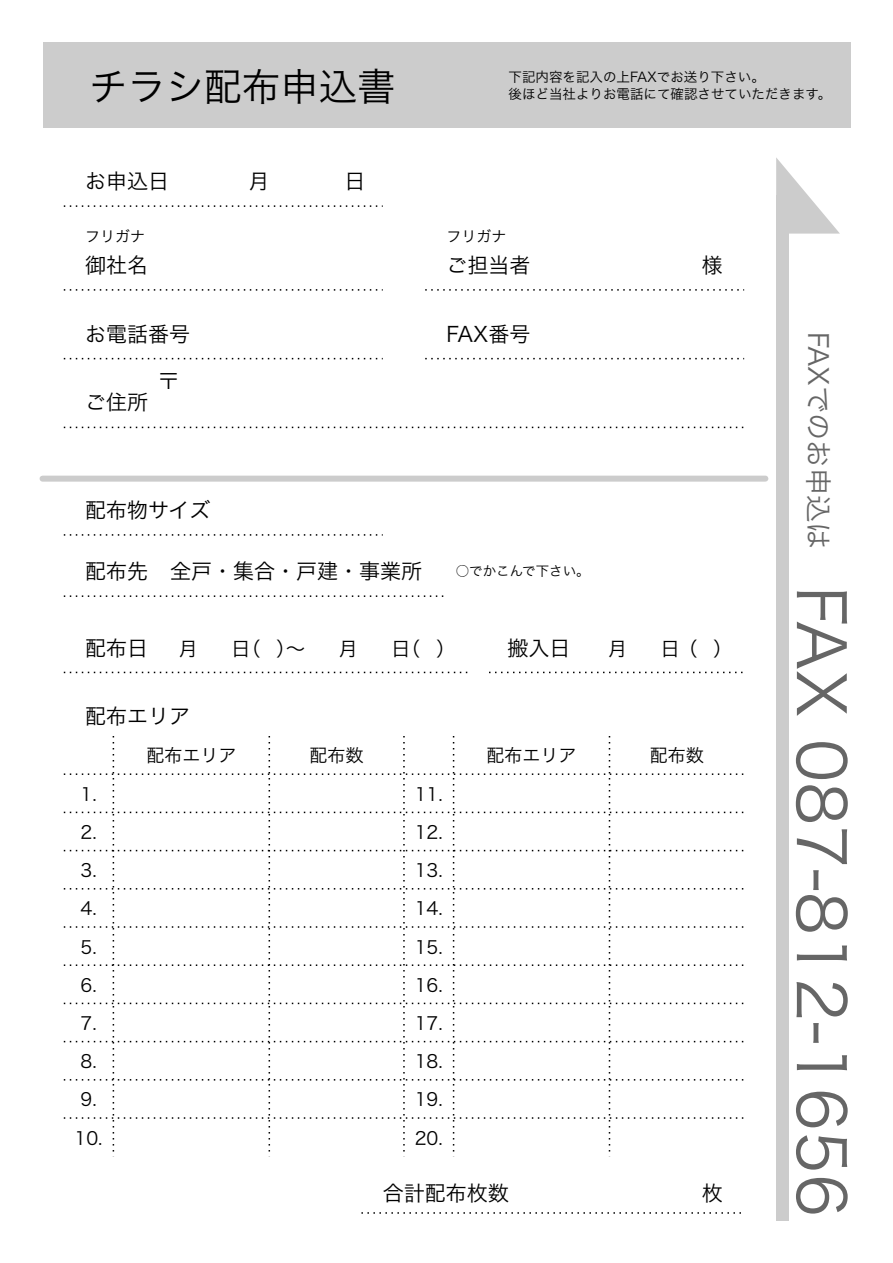
<style>
.page{position:relative;width:893px;height:1263px;background:#fff}
.page>*{position:absolute;margin:0;border:0;box-sizing:border-box;transform-origin:0 0}
.t1{font:65.55px "Hira Kaku Pro W3";color:#666}
.t2{font:38.25px "Hira Kaku Pro W3";color:#000}
.t3{font:27.15px "Hira Kaku Pro W3";color:#666}
.t4{font:21px "Hira Kaku Pro W3";color:#000}
.t5{font:19.5px "Hira Kaku Pro W3";color:#000}
.t6{font:18px/38.2px "Hira Kaku Pro W3";color:#000;text-align:justify}
.t7{font:15px "Hira Kaku Pro W3";color:#000}
.t8{font:13.5px/16.5px "Hira Kaku Pro W3";color:#000}
</style>
<div class="page">
<svg style="left:64px;top:736px;width:680px;height:416px"></svg>
<div style="left:43px;top:43px;width:807px;height:85px;background:#ccc"></div>
<svg style="left:64px;top:205px;width:319px;height:2px"></svg>
<svg style="left:64px;top:289px;width:319px;height:2px"></svg>
<svg style="left:64px;top:358px;width:319px;height:1px"></svg>
<svg style="left:425px;top:289px;width:319px;height:2px"></svg>
<svg style="left:425px;top:358px;width:319px;height:1px"></svg>
<svg style="left:64px;top:427px;width:680px;height:1px"></svg>
<svg style="left:64px;top:534px;width:319px;height:2px"></svg>
<svg style="left:489px;top:672px;width:254px;height:1px"></svg>
<svg style="left:361px;top:1212px;width:380px;height:2px"></svg>
<svg style="left:64px;top:672px;width:404px;height:1px"></svg>
<div style="left:43px;top:476px;width:722px;height:6px;background:#ccc"></div>
<div style="left:776px;top:195px;width:13px;height:1025px;background:#ccc"></div>
<svg style="left:776px;top:158px;width:64px;height:76px"></svg>
<svg style="left:64px;top:595px;width:380px;height:2px"></svg>
<h2 class="t2" style="left:89px;top:52px;width:308px">チラシ配布申込書</h2>
<p class="t8" style="left:508px;top:68px;width:324px">下記内容を記入の上FAXでお送り下さい。<br>後ほど当社よりお電話にて確認させていただきます。</p>
<p class="t4" style="left:85px;top:162px;width:85px">お申込日</p>
<p class="t4" style="left:249px;top:162px;width:22px">月</p>
<p class="t4" style="left:345px;top:162px;width:22px">日</p>
<p class="t7" style="left:85px;top:223px;width:61px">フリガナ</p>
<p class="t4" style="left:85px;top:246px;width:64px">御社名</p>
<p class="t4" style="left:85px;top:315px;width:106px">お電話番号</p>
<p class="t4" style="left:85px;top:384px;width:64px">ご住所</p>
<p class="t4" style="left:158px;top:362px;width:22px">〒</p>
<p class="t4" style="left:85px;top:491px;width:127px">配布物サイズ</p>
<p class="t7" style="left:446px;top:223px;width:61px">フリガナ</p>
<p class="t4" style="left:446px;top:246px;width:85px">ご担当者</p>
<p class="t4" style="left:446px;top:315px;width:85px">FAX番号</p>
<p class="t4" style="left:85px;top:552px;width:339px">配布先 全戸・集合・戸建・事業所</p>
<p class="t8" style="left:456px;top:561px;width:136px">○でかこんで下さい。</p>
<p class="t4" style="left:702px;top:246px;width:22px">様</p>
<p class="t4" style="left:85px;top:629px;width:64px">配布日</p>
<p class="t5" style="left:179px;top:631px;width:21px">月</p>
<p class="t5" style="left:231px;top:631px;width:76px">日（ ）～</p>
<p class="t5" style="left:339px;top:631px;width:21px">月</p>
<p class="t5" style="left:391px;top:631px;width:66px">日（ ）</p>
<p class="t4" style="left:508px;top:629px;width:64px">搬入日</p>
<p class="t5" style="left:608px;top:631px;width:21px">月</p>
<p class="t5" style="left:660px;top:631px;width:74px">日（ ）</p>
<p class="t4" style="left:85px;top:697px;width:106px">配布エリア</p>
<p class="t6" style="left:146px;top:735px;width:91px">配布エリア</p>
<p class="t6" style="left:81px;top:773px;width:18px">1.</p>
<p class="t6" style="left:415px;top:773px;width:30px">11.<br>12.<br>13.<br>14.<br>15.<br>16.<br>17.<br>18.<br>19.<br>20.</p>
<p class="t6" style="left:310px;top:735px;width:55px">配布数</p>
<p class="t6" style="left:486px;top:735px;width:91px">配布エリア</p>
<p class="t6" style="left:650px;top:735px;width:55px">配布数</p>
<p class="t6" style="left:75px;top:812px;width:29px;text-align:center">2.<br>3.<br>4.<br>5.<br>6.<br>7.<br>8.<br>9.<br>10.</p>
<p class="t4" style="left:383px;top:1174px;width:127px">合計配布枚数</p>
<p class="t4" style="left:702px;top:1174px;width:22px">枚</p>
<p class="t3" style="left:842px;top:332px;width:219px;rotate:90deg">FAXでのお申込は</p>
<h1 class="t1" style="left:879px;top:586px;width:632px;rotate:90deg">FAX 087-812-1656</h1>
</div>
